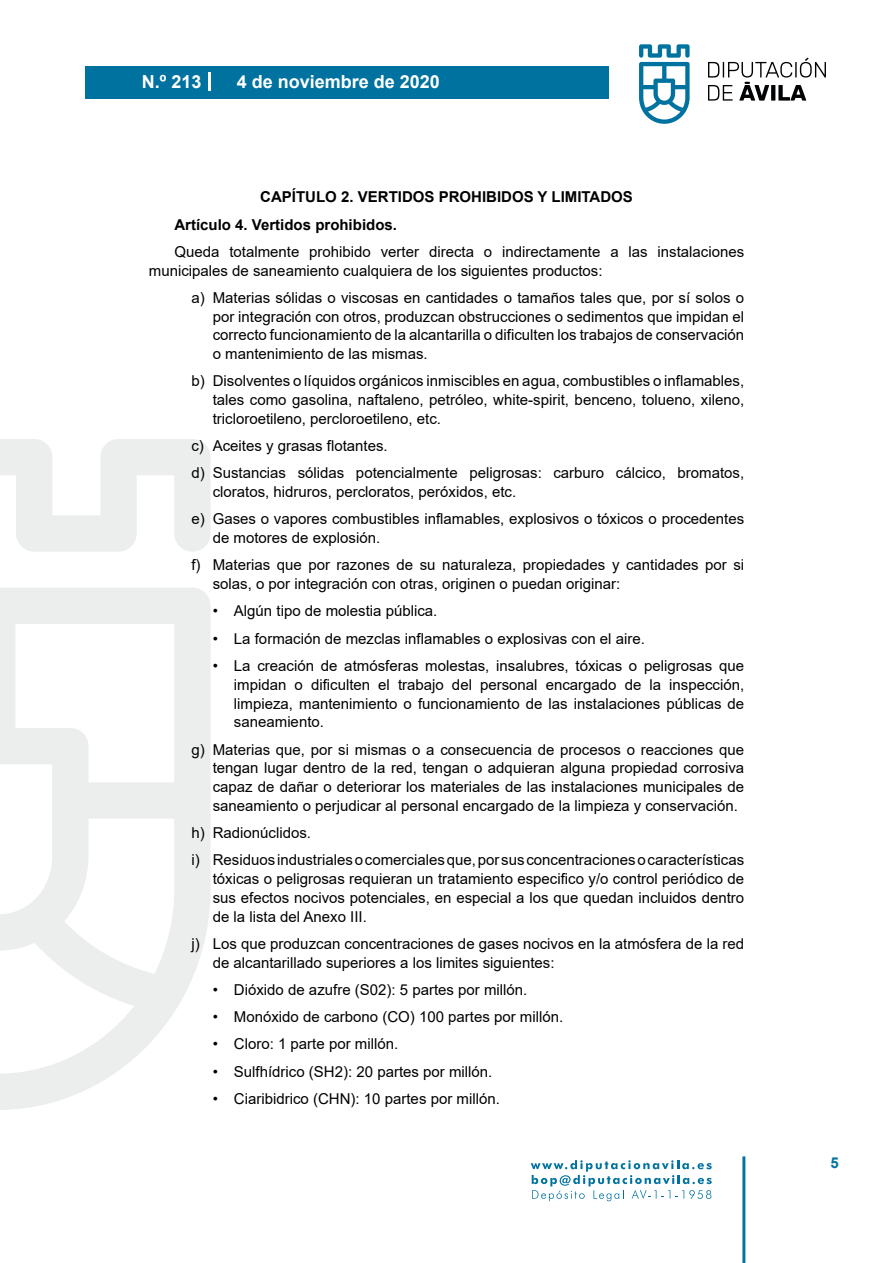
<style>
.page{position:relative;width:893px;height:1263px;background:#fff}
.page>*{position:absolute;margin:0;border:0;box-sizing:border-box;transform-origin:0 0}
.t1{font:700 18px "Arial";color:#fff}
.t2{font:15px/18.8px "Arial";color:#000}
.t3{font:700 15px/27.3px "Arial";color:#000}
.t4{font:700 15px "Arial";color:#04739f}
</style>
<div class="page">
<svg style="left:531px;top:1160px;width:181px;height:41px"></svg>
<div style="left:85px;top:66px;width:523px;height:33px;background:#00729f"></div>
<svg style="left:639px;top:44px;width:51px;height:80px"></svg>
<svg style="left:708px;top:58px;width:118px;height:43px"></svg>
<hr style="left:742px;top:1156px;width:3px;height:107px;background:#04739f">
<svg style="left:208px;top:72px;width:2px;height:18px"></svg>
<svg style="left:0;top:439px;width:211px;height:671px"></svg>
<p class="t1" style="left:142px;top:69px;width:61px">N.º 213</p>
<p class="t1" style="left:237px;top:69px;width:205px">4 de noviembre de 2020</p>
<p class="t3" style="left:174px;top:184px;width:460px;text-indent:86px">CAPÍTULO 2. VERTIDOS PROHIBIDOS Y LIMITADOS<br>Artículo 4. Vertidos prohibidos.</p>
<p class="t2" style="left:149px;top:242px;width:597px;text-indent:26px">Queda totalmente prohibido verter directa o indirectamente a las instalaciones municipales de saneamiento cualquiera de los siguientes productos:</p>
<p class="t2" style="left:213px;top:288px;width:533px;text-align:justify;text-indent:-21px">a) Materias sólidas o viscosas en cantidades o tamaños tales que, por sí solos o por integración con otros, produzcan obstrucciones o sedimentos que impidan el correcto funcionamiento de la alcantarilla o dificulten los trabajos de conservación o mantenimiento de las mismas.</p>
<p class="t2" style="left:213px;top:372px;width:533px;text-align:justify;text-indent:-21px">b) Disolventes o líquidos orgánicos inmiscibles en agua, combustibles o inflamables, tales como gasolina, naftaleno, petróleo, white-spirit, benceno, tolueno, xileno, tricloroetileno, percloroetileno, etc.</p>
<p class="t2" style="left:191px;top:432px;width:554px;line-height:27.3px">c) Aceites y grasas flotantes.<br>d) Sustancias sólidas potencialmente peligrosas: carburo cálcico, bromatos,</p>
<p class="t2" style="left:191px;top:478px;width:554px;line-height:27.3px;text-indent:21px">cloratos, hidruros, percloratos, peróxidos, etc.<br>e) Gases o vapores combustibles inflamables, explosivos o tóxicos o procedentes</p>
<p class="t2" style="left:191px;top:524px;width:554px;line-height:27.3px;text-indent:21px">de motores de explosión.<br>f) Materias que por razones de su naturaleza, propiedades y cantidades por si</p>
<p class="t2" style="left:213px;top:574px;width:409px">solas, o por integración con otras, originen o puedan originar:</p>
<p class="t2" style="left:213px;top:602px;width:226px">• Algún tipo de molestia pública.</p>
<p class="t2" style="left:213px;top:629px;width:434px">• La formación de mezclas inflamables o explosivas con el aire.</p>
<p class="t2" style="left:234px;top:656px;width:512px;text-align:justify;text-indent:-21px">• La creación de atmósferas molestas, insalubres, tóxicas o peligrosas que impidan o dificulten el trabajo del personal encargado de la inspección, limpieza, mantenimiento o funcionamiento de las instalaciones públicas de saneamiento.</p>
<p class="t2" style="left:213px;top:740px;width:533px;text-align:justify;text-indent:-21px">g) Materias que, por si mismas o a consecuencia de procesos o reacciones que tengan lugar dentro de la red, tengan o adquieran alguna propiedad corrosiva capaz de dañar o deteriorar los materiales de las instalaciones municipales de saneamiento o perjudicar al personal encargado de la limpieza y conservación.</p>
<p class="t2" style="left:191px;top:819px;width:554px;line-height:27.3px">h) Radionúclidos.<br>i) Residuos industriales o comerciales que, por sus concentraciones o características</p>
<p class="t2" style="left:213px;top:869px;width:533px;text-align:justify">tóxicas o peligrosas requieran un tratamiento especifico y/o control periódico de sus efectos nocivos potenciales, en especial a los que quedan incluidos dentro de la lista del Anexo III.</p>
<p class="t2" style="left:213px;top:934px;width:533px;text-indent:-21px">j) Los que produzcan concentraciones de gases nocivos en la atmósfera de la red de alcantarillado superiores a los limites siguientes:</p>
<p class="t2" style="left:213px;top:980px;width:316px">• Dióxido de azufre (S02): 5 partes por millón.</p>
<p class="t2" style="left:213px;top:1007px;width:352px">• Monóxido de carbono (CO) 100 partes por millón.</p>
<p class="t2" style="left:213px;top:1034px;width:187px">• Cloro: 1 parte por millón.</p>
<p class="t2" style="left:213px;top:1062px;width:281px">• Sulfhídrico (SH2): 20 partes por millón.</p>
<p class="t2" style="left:213px;top:1089px;width:289px">• Ciaribidrico (CHN): 10 partes por millón.</p>
<p class="t4" style="left:831px;top:1152px;width:10px">5</p>
</div>
